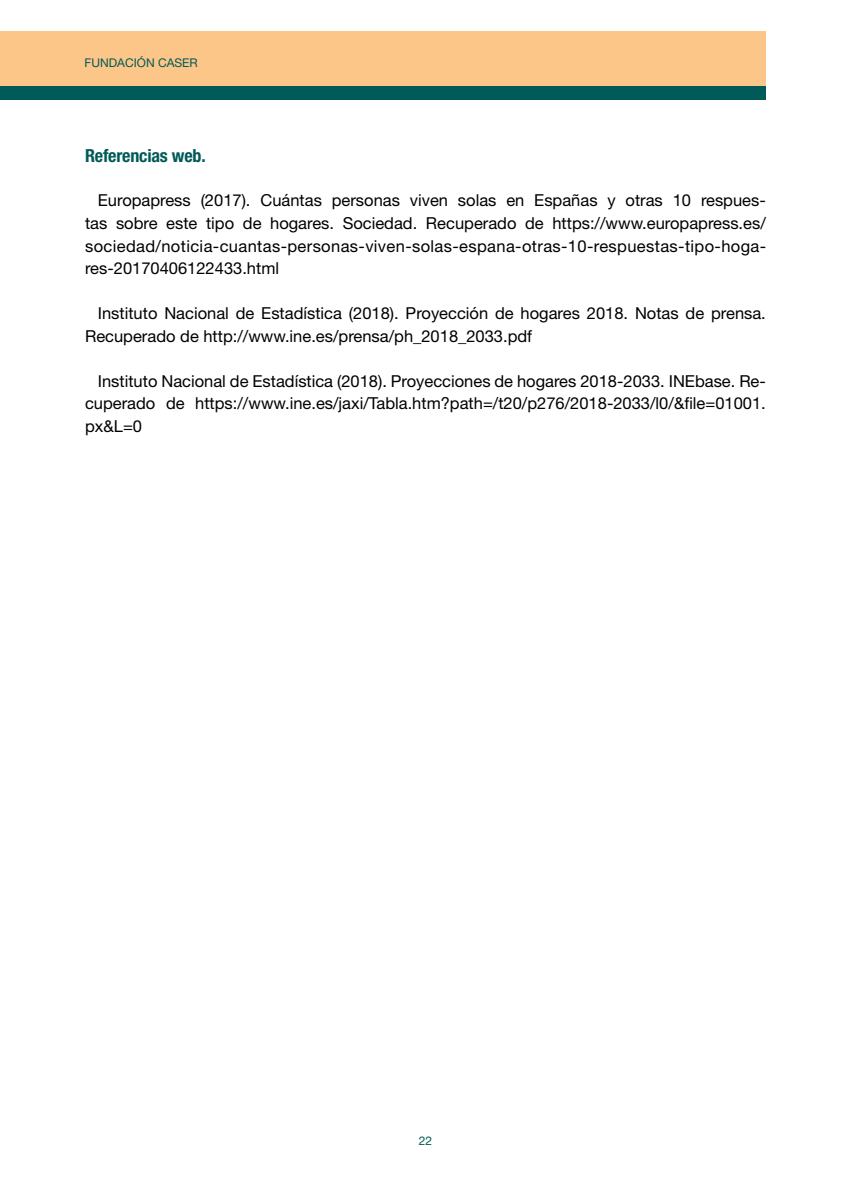
<style>
.page{position:relative;width:851px;height:1191px;background:#fff}
.page>*{position:absolute;margin:0;border:0;box-sizing:border-box;transform-origin:0 0}
.t1{font:700 condensed 18px "Helvetica Neue LT Std";letter-spacing:-.01em;color:#005a58}
.t2{font:16.5px/22.5px "Helvetica Neue LT Std";color:#000;text-align:justify}
.t3{font:12px "Helvetica Neue LT Std";color:#005a58}
</style>
<div class="page">
<div style="left:0;top:31px;width:765px;height:56px;background:#fdc689"></div>
<div style="left:0;top:87px;width:765px;height:13px;background:#005a58"></div>
<p class="t3" style="left:85px;top:56px;width:115px">FUNDACIÓN CASER</p>
<p class="t1" style="left:85px;top:144px;width:122px">Referencias web.</p>
<p class="t2" style="left:85px;top:189px;width:682px;text-indent:13px">Europapress (2017). Cuántas personas viven solas en Españas y otras 10 respues&shy;tas sobre este tipo de hogares. Sociedad. Recuperado de https://www.europapress.es/ sociedad/noticia-cuantas-personas-viven-solas-espana-otras-10-respuestas-tipo-hoga&shy;res-20170406122433.html</p>
<p class="t2" style="left:85px;top:302px;width:682px;text-indent:13px">Instituto Nacional de Estadística (2018). Proyección de hogares 2018. Notas de prensa.<br>Recuperado de http://www.ine.es/prensa/ph_2018_2033.pdf</p>
<p class="t2" style="left:85px;top:369px;width:682px;text-indent:13px">Instituto Nacional de Estadística (2018). Proyecciones de hogares 2018-2033. INEbase. Re&shy;cuperado de https://www.ine.es/jaxi/Tabla.htm?path=/t20/p276/2018-2033/l0/&amp;file=01001. px&amp;L=0</p>
<p class="t3" style="left:419px;top:1133px;width:15px">22</p>
</div>
